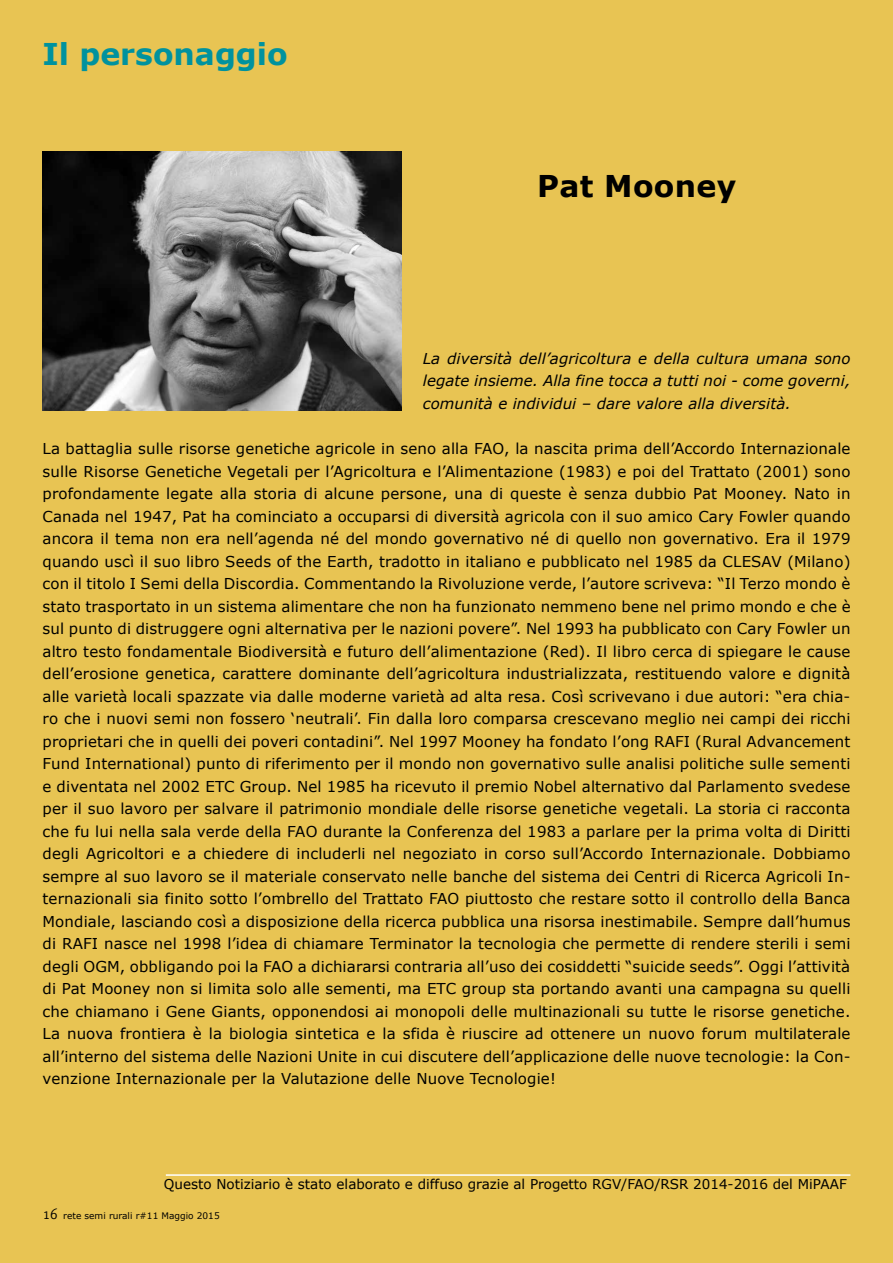
<style>
.page{position:relative;width:893px;height:1263px;background:#e8c453}
.page>*{position:absolute;margin:0;border:0;box-sizing:border-box;transform-origin:0 0}
.t1{font:700 30px "Verdana";color:#00929e}
.t2{font:700 30px "Verdana";letter-spacing:.01em;color:#000}
.t3{font:15px/22.5px "Verdana";letter-spacing:.01em;color:#000}
.t4{font:italic 15px/22.5px "Verdana";letter-spacing:.005em;color:#000;text-align:justify}
.t5{font:13.5px "Verdana";color:#000}
.t6{font:9px "Verdana";color:#000}
.s1{font-family:"Csuni OTF";font-weight:300;font-size:16.5px}
</style>
<div class="page">
<img style="left:43px;top:151px;width:359px;height:259px">
<hr style="left:166px;top:1174px;width:684px;height:2px;background:#fff">
<h1 class="t1" style="left:43px;top:35px;width:247px">Il personaggio</h1>
<h1 class="t2" style="left:537px;top:167px;width:201px">Pat Mooney</h1>
<p class="t4" style="left:423px;top:347px;width:429px">La diversità dell’agricoltura e della cultura umana sono legate insieme. Alla fine tocca a tutti noi - come governi, comunità e individui – dare valore alla diversità.</p>
<p class="t3" style="left:43px;top:438px;width:816px">La battaglia sulle risorse genetiche agricole in seno alla FAO, la nascita prima dell’Accordo Internazionale sulle Risorse Genetiche Vegetali per l’Agricoltura e l’Alimentazione (1983) e poi del Trattato (2001) sono profondamente legate alla storia di alcune persone, una di queste è senza dubbio Pat Mooney. Nato in Canada nel 1947, Pat ha cominciato a occuparsi di diversità agricola con il suo amico Cary Fowler quando ancora il tema non era nell’agenda né del mondo governativo né di quello non governativo. Era il 1979 quando uscì il suo libro Seeds of the Earth, tradotto in italiano e pubblicato nel 1985 da CLESAV (Milano) con il titolo I Semi della Discordia. Commentando la Rivoluzione verde, l’autore scriveva: “Il Terzo mondo è stato trasportato in un sistema alimentare che non ha funzionato nemmeno bene nel primo mondo e che è sul punto di distruggere ogni alternativa per le nazioni povere”. Nel 1993 ha pubblicato con Cary Fowler un altro testo fondamentale Biodiversità e futuro dell’alimentazione (Red). Il libro cerca di spiegare le cause dell’erosione genetica, carattere dominante dell’agricoltura industrializzata, restituendo valore e dignità̀ alle varietà locali spazzate via dalle moderne varietà ad alta resa. Così scrivevano i due autori: “era chia&shy;ro che i nuovi semi non fossero ‘neutrali’. Fin dalla loro comparsa crescevano meglio nei campi dei ricchi proprietari che in quelli dei poveri contadini”. Nel 1997 Mooney ha fondato l’ong RAFI (Rural Advancement Fund International) punto di riferimento per il mondo non governativo sulle analisi politiche sulle sementi e diventata nel 2002 ETC Group. Nel 1985 ha ricevuto il premio Nobel alternativo dal Parlamento svedese per il suo lavoro per salvare il patrimonio mondiale delle risorse genetiche vegetali. La storia ci racconta che fu lui nella sala verde della FAO durante la Conferenza del 1983 a parlare per la prima volta di Diritti degli Agricoltori e a chiedere di includerli nel negoziato in corso sull’Accordo Internazionale. Dobbiamo sempre al suo lavoro se il materiale conservato nelle banche del sistema dei Centri di Ricerca Agricoli In&shy;ternazionali sia finito sotto l’ombrello del Trattato FAO piuttosto che restare sotto il controllo della Banca Mondiale, lasciando così a disposizione della ricerca pubblica una risorsa inestimabile. Sempre dall’humus di RAFI nasce nel 1998 l’idea di chiamare Terminator la tecnologia che permette di rendere sterili i semi degli OGM, obbligando poi la FAO a dichiararsi contraria all’uso dei cosiddetti “suicide seeds”. Oggi l’attività di Pat Mooney non si limita solo alle sementi, ma ETC group sta portando avanti una campagna su quelli che chiamano i Gene Giants, opponendosi ai monopoli delle multinazionali su tutte le risorse genetiche.<br>La nuova frontiera è la biologia sintetica e la sfida è riuscire ad ottenere un nuovo forum multilaterale all’interno del sistema delle Nazioni Unite in cui discutere dell’applicazione delle nuove tecnologie: la Con&shy;venzione Internazionale per la Valutazione delle Nuove Tecnologie!</p>
<p class="t5" style="left:164px;top:1176px;width:684px">Questo Notiziario è stato elaborato e diffuso grazie al Progetto RGV/FAO/RSR 2014-2016 del MiPAAF</p>
<p class="t6" style="left:43px;top:1210px;width:179px"><span class="s1">16</span> rete semi rurali r#11 Maggio 2015</p>
</div>
